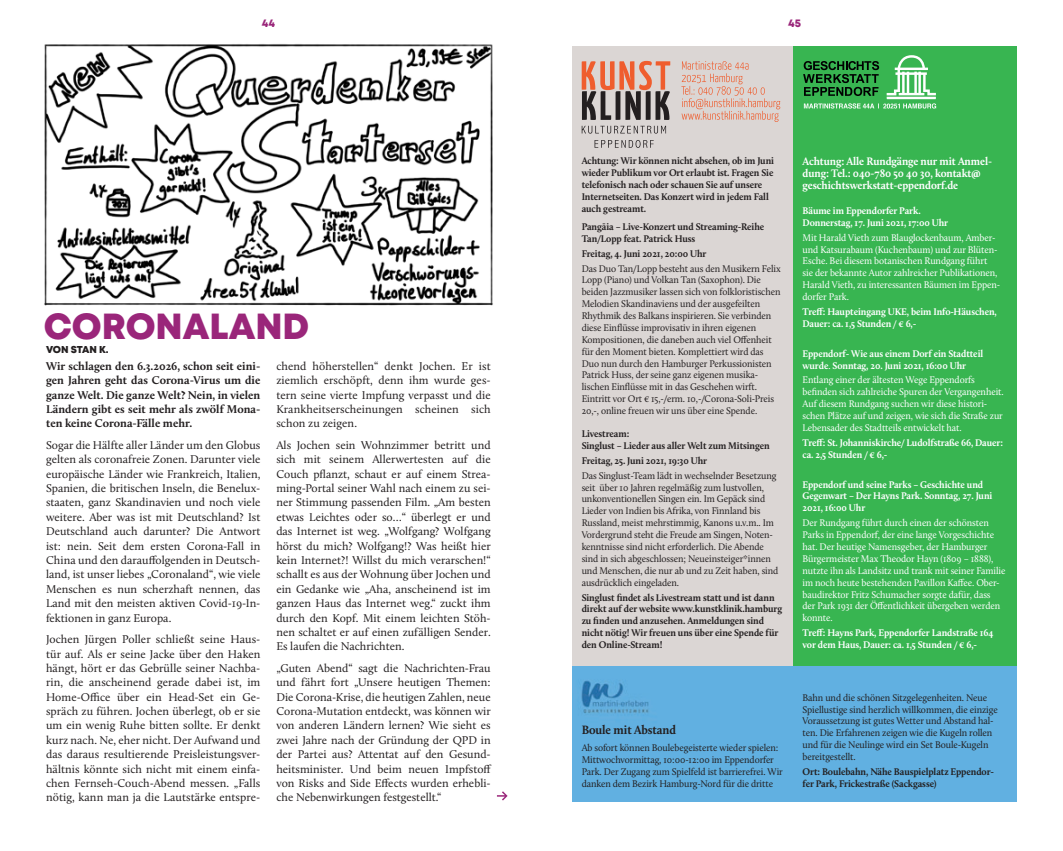
<style>
.page{position:relative;width:1063px;height:851px;background:#fff}
.page>*{position:absolute;margin:0;border:0;box-sizing:border-box;transform-origin:0 0}
.t1{font:800 36.25px "Mont";color:#9a267a}
.GBB_KLEINTEXT_TEXT_A{font:700 12.5px "Calluna";letter-spacing:-.01em;color:#231f20;scale:.96 1}
.GBB_20_00_CALL_TEXT{font:11.62px/14.4px "Calluna";color:#231f20;text-align:justify}
.GBB_20_00_CALL_TEXT-2{font:700 11.62px/14.4px "Calluna";color:#231f20;text-align:justify}
.GBB_20_00_KUNSTKLINI{font:700 11.25px/11.9px "Calluna";letter-spacing:-.01em;color:#fff;scale:.96 1}
.t2{font:800 11.25px "Mont";color:#9a267a}
.GBB_20_00_KUNSTKLINI-2{font:10px/11.9px "Calluna";letter-spacing:-.01em;color:#231f20;scale:.96 1}
.GBB_20_00_KUNSTKLINI-3{font:10px/11.9px "Calluna";letter-spacing:-.01em;color:#fff;scale:.96 1}
.GBB_20_00_KUNSTKLINI-4{font:700 10px/11.9px "Calluna";letter-spacing:-.01em;color:#231f20;scale:.96 1}
.GBB_20_00_KUNSTKLINI-5{font:700 10px/11.9px "Calluna";letter-spacing:-.01em;color:#fff;scale:.96 1}
.t3{font:800 10px "Mont";letter-spacing:-.015em;color:#231f20}
.s1{font-weight:400}
</style>
<div class="page">
<img style="left:44px;top:44px;width:449px;height:262px">
<div style="left:793px;top:46px;width:224px;height:620px;background:#38b551"></div>
<div style="left:572px;top:46px;width:221px;height:620px;background:#dbd6d4"></div>
<div style="left:572px;top:666px;width:445px;height:135px;background:#61b0e1"></div>
<svg style="left:582px;top:61px;width:88px;height:59px"></svg>
<svg style="left:582px;top:126px;width:84px;height:8px"></svg>
<svg style="left:595px;top:140px;width:59px;height:8px"></svg>
<svg style="left:681px;top:61px;width:99px;height:61px"></svg>
<svg style="left:803px;top:55px;width:133px;height:53px"></svg>
<svg style="left:497px;top:791px;width:11px;height:9px"></svg>
<p class="t2" style="left:262px;top:16px;width:15px">44</p>
<p class="t2" style="left:788px;top:16px;width:14px">45</p>
<p class="t1" style="left:44px;top:303px;width:267px">CORONALAND</p>
<p class="t3" style="left:46px;top:342px;width:64px">VON STAN K.</p>
<p class="GBB_20_00_CALL_TEXT-2" style="left:46px;top:358px;width:216px">Wir schlagen den 6.3.2026, schon seit eini&shy;gen Jahren geht das Corona-Virus um die ganze Welt. Die ganze Welt? Nein, in vielen Ländern gibt es seit mehr als zwölf Mona&shy;ten keine Corona-Fälle mehr.</p>
<p class="GBB_20_00_CALL_TEXT" style="left:46px;top:437px;width:216px">Sogar die Hälfte aller Länder um den Globus gelten als coronafreie Zonen. Darunter viele europäische Länder wie Frankreich, Italien, Spanien, die britischen Inseln, die Benelux&shy;staaten, ganz Skandinavien und noch viele weitere. Aber was ist mit Deutschland? Ist Deutschland auch darunter? Die Antwort ist: nein. Seit dem ersten Corona-Fall in China und den darauffolgenden in Deutsch&shy;land, ist unser liebes „Coronaland“, wie viele Menschen es nun scherzhaft nennen, das Land mit den meisten aktiven Covid-19-In&shy;fektionen in ganz Europa.</p>
<p class="GBB_20_00_CALL_TEXT" style="left:46px;top:631px;width:216px">Jochen Jürgen Poller schließt seine Haus&shy;tür auf. Als er seine Jacke über den Haken hängt, hört er das Gebrülle seiner Nachba&shy;rin, die anscheinend gerade dabei ist, im Home-Office über ein Head-Set ein Ge&shy;spräch zu führen. Jochen überlegt, ob er sie um ein wenig Ruhe bitten sollte. Er denkt kurz nach. Ne, eher nicht. Der Aufwand und das daraus resultierende Preisleistungsver&shy;hältnis könnte sich nicht mit einem einfa&shy;chen Fernseh-Couch-Abend messen. „Falls nötig, kann man ja die Lautstärke entspre-</p>
<p class="GBB_20_00_CALL_TEXT" style="left:276px;top:358px;width:216px">chend höherstellen“ denkt Jochen. Er ist ziemlich erschöpft, denn ihm wurde ges&shy;tern seine vierte Impfung verpasst und die Krankheitserscheinungen scheinen sich schon zu zeigen.</p>
<p class="GBB_20_00_CALL_TEXT" style="left:276px;top:437px;width:216px">Als Jochen sein Wohnzimmer betritt und sich mit seinem Allerwertesten auf die Couch pflanzt, schaut er auf einem Strea&shy;ming-Portal seiner Wahl nach einem zu sei&shy;ner Stimmung passenden Film. „Am besten etwas Leichtes oder so…“ überlegt er und das Internet ist weg. „Wolfgang? Wolfgang hörst du mich? Wolfgang!? Was heißt hier kein Internet?! Willst du mich verarschen!“ schallt es aus der Wohnung über Jochen und ein Gedanke wie „Aha, anscheinend ist im ganzen Haus das Internet weg.“ zuckt ihm durch den Kopf. Mit einem leichten Stöh&shy;nen schaltet er auf einen zufälligen Sender.<br>Es laufen die Nachrichten.</p>
<p class="GBB_20_00_CALL_TEXT" style="left:276px;top:660px;width:217px">„Guten Abend“ sagt die Nachrichten-Frau und fährt fort „Unsere heutigen Themen:<br>Die Corona-Krise, die heutigen Zahlen, neue Corona-Mutation entdeckt, was können wir von anderen Ländern lernen? Wie sieht es zwei Jahre nach der Gründung der QPD in der Partei aus? Attentat auf den Gesund&shy;heitsminister. Und beim neuen Impfstoff von Risks and Side Effects wurden erhebli&shy;che Nebenwirkungen festgestellt.“</p>
<p class="GBB_20_00_KUNSTKLINI-4" style="left:582px;top:155px;width:202px">Achtung: Wir können nicht absehen, ob im Juni wieder Publikum vor Ort erlaubt ist. Fragen Sie telefonisch nach oder schauen Sie auf unsere Internetseiten. Das Konzert wird in jedem Fall auch gestreamt.</p>
<p class="GBB_20_00_KUNSTKLINI-4" style="left:582px;top:220px;width:192px">Pangāia – Live-Konzert und Streaming-Reihe<br>Tan/Lopp feat. Patrick Huss</p>
<p class="GBB_20_00_KUNSTKLINI-4" style="left:582px;top:247px;width:132px">Freitag, 4. Juni 2021, 20:00 Uhr</p>
<p class="GBB_20_00_KUNSTKLINI-2" style="left:582px;top:262px;width:209px">Das Duo Tan/Lopp besteht aus den Musikern Felix Lopp (Piano) und Volkan Tan (Saxophon). Die beiden Jazzmusiker lassen sich von folkloristischen Melodien Skandinaviens und der ausgefeilten Rhythmik des Balkans inspirieren. Sie verbinden diese Einflüsse improvisativ in ihren eigenen Kompositionen, die daneben auch viel Offenheit für den Moment bieten. Komplettiert wird das Duo nun durch den Hamburger Perkussionisten Patrick Huss, der seine ganz eigenen musika&shy;lischen Einflüsse mit in das Geschehen wirft.<br>Eintritt vor Ort € 15,-/erm. 10,-/Corona-Soli-Preis 20,-, online freuen wir uns über eine Spende.</p>
<p class="GBB_20_00_KUNSTKLINI-4" style="left:582px;top:427px;width:197px">Livestream:<br>Singlust – Lieder aus aller Welt zum Mitsingen</p>
<p class="GBB_20_00_KUNSTKLINI-4" style="left:582px;top:454px;width:132px">Freitag, 25. Juni 2021, 19:30 Uhr</p>
<p class="GBB_20_00_KUNSTKLINI-2" style="left:582px;top:469px;width:206px">Das Singlust-Team lädt in wechselnder Besetzung seit über 10 Jahren regelmäßig zum lustvollen, unkonventionellen Singen ein. Im Gepäck sind Lieder von Indien bis Afrika, von Finnland bis Russland, meist mehrstimmig, Kanons u.v.m.. Im Vordergrund steht die Freude am Singen, Noten&shy;kenntnisse sind nicht erforderlich. Die Abende sind in sich abgeschlossen; Neueinsteiger*innen und Menschen, die nur ab und zu Zeit haben, sind ausdrücklich eingeladen.</p>
<p class="GBB_20_00_KUNSTKLINI-4" style="left:582px;top:591px;width:210px">Singlust findet als Livestream statt und ist dann direkt auf der website www.kunstklinik.hamburg zu finden und anzusehen. Anmeldungen sind nicht nötig! Wir freuen uns über eine Spende für den Online-Stream!</p>
<p class="GBB_KLEINTEXT_TEXT_A" style="left:582px;top:722px;width:100px">Boule mit Abstand</p>
<p class="GBB_20_00_KUNSTKLINI-2" style="left:582px;top:741px;width:211px">Ab sofort können Boulebegeisterte wieder spielen:<br>Mittwochvormittag, 10:00-12:00 im Eppendorfer Park. Der Zugang zum Spielfeld ist barrierefrei. Wir danken dem Bezirk Hamburg-Nord für die dritte</p>
<p class="GBB_20_00_KUNSTKLINI" style="left:803px;top:155px;width:199px">Achtung: Alle Rundgänge nur mit Anmel&shy;dung: Tel.: 040-780 50 40 30, kontakt@ geschichtswerkstatt-eppendorf.de</p>
<p class="GBB_20_00_KUNSTKLINI-5" style="left:803px;top:204px;width:153px">Bäume im Eppendorfer Park.<br>Donnerstag, 17. Juni 2021, 17:00 Uhr</p>
<p class="GBB_20_00_KUNSTKLINI-3" style="left:803px;top:231px;width:207px">Mit Harald Vieth zum Blauglockenbaum, Amber&shy;und Katsurabaum (Kuchenbaum) und zur Blüten-Esche. Bei diesem botanischen Rundgang führt sie der bekannte Autor zahlreicher Publikationen, Harald Vieth, zu interessanten Bäumen im Eppen&shy;dorfer Park.</p>
<p class="GBB_20_00_KUNSTKLINI-5" style="left:803px;top:305px;width:204px">Treff: Haupteingang UKE, beim Info-Häuschen,<br>Dauer: ca. 1,5 Stunden / € 6,-</p>
<p class="GBB_20_00_KUNSTKLINI-5" style="left:803px;top:347px;width:190px">Eppendorf- Wie aus einem Dorf ein Stadtteil wurde<span class="s1">.</span> Sonntag, 20. Juni 2021, 16:00 Uhr</p>
<p class="GBB_20_00_KUNSTKLINI-3" style="left:803px;top:374px;width:211px">Entlang einer der ältesten Wege Eppendorfs befinden sich zahlreiche Spuren der Vergangenheit.<br>Auf diesem Rundgang suchen wir diese histori&shy;schen Plätze auf und zeigen, wie sich die Straße zur Lebensader des Stadtteils entwickelt hat.</p>
<p class="GBB_20_00_KUNSTKLINI-5" style="left:803px;top:436px;width:210px">Treff: St. Johanniskirche/ Ludolfstraße 66, Dauer: ca. 2,5 Stunden / € 6,-</p>
<p class="GBB_20_00_KUNSTKLINI-5" style="left:803px;top:478px;width:199px">Eppendorf und seine Parks – Geschichte und<br>Gegenwart – Der Hayns Park. Sonntag, 27. Juni<br>2021, 16:00 Uhr</p>
<p class="GBB_20_00_KUNSTKLINI-3" style="left:803px;top:516px;width:213px">Der Rundgang führt durch einen der schönsten Parks in Eppendorf, der eine lange Vorgeschichte hat. Der heutige Namensgeber, der Hamburger Bürgermeister Max Theodor Hayn (1809 – 1888), nutzte ihn als Landsitz und trank mit seiner Familie im noch heute bestehenden Pavillon Kaffee. Ober&shy;baudirektor Fritz Schumacher sorgte dafür, dass der Park 1931 der Öffentlichkeit übergeben werden konnte.</p>
<p class="GBB_20_00_KUNSTKLINI-5" style="left:803px;top:626px;width:200px">Treff: Hayns Park, Eppendorfer Landstraße 164 vor dem Haus, Dauer: ca. 1,5 Stunden / € 6,-</p>
<p class="GBB_20_00_KUNSTKLINI-2" style="left:803px;top:691px;width:205px">Bahn und die schönen Sitzgelegenheiten. Neue Spiellustige sind herzlich willkommen, die einzige Voraussetzung ist gutes Wetter und Abstand hal&shy;ten. Die Erfahrenen zeigen wie die Kugeln rollen und für die Neulinge wird ein Set Boule-Kugeln bereitgestellt.</p>
<p class="GBB_20_00_KUNSTKLINI-4" style="left:803px;top:765px;width:201px">Ort: Boulebahn, Nähe Bauspielplatz Eppendor&shy;fer Park, Frickestraße (Sackgasse)</p>
</div>
